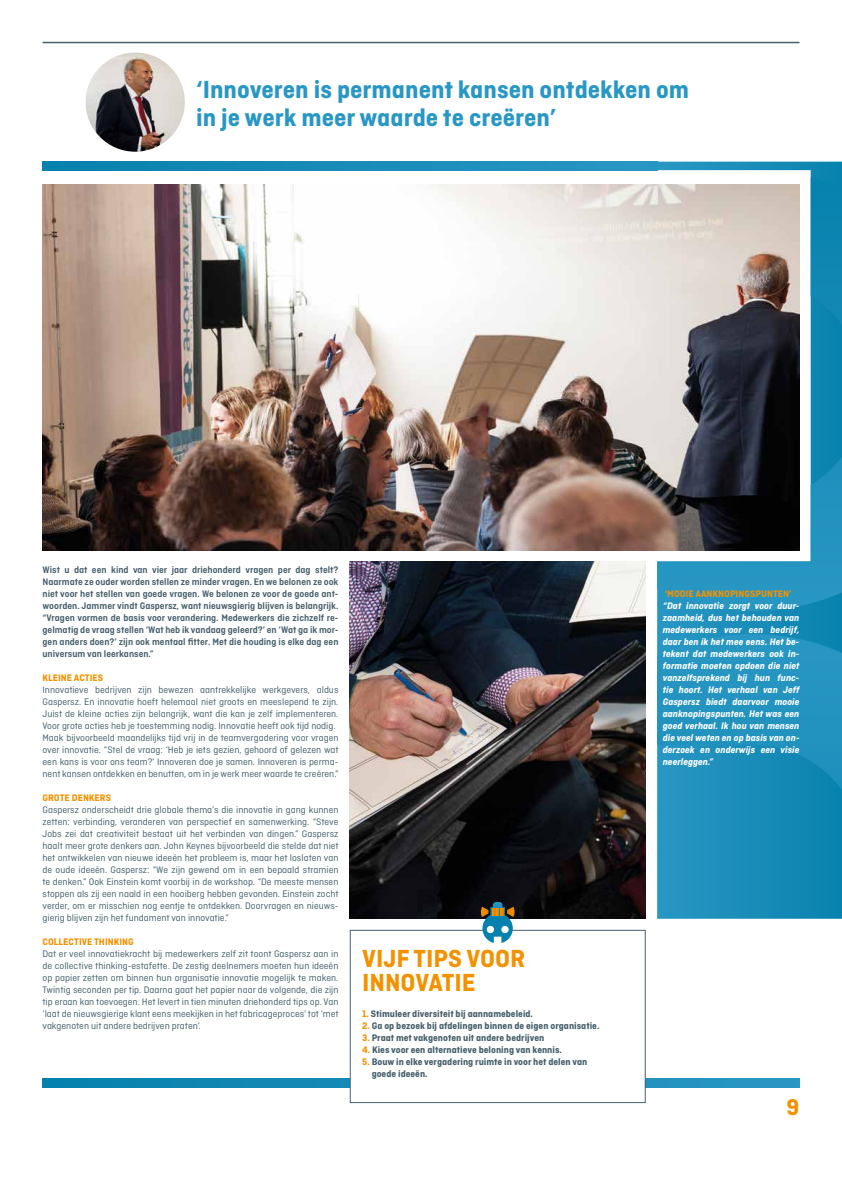
<style>
.page{position:relative;width:842px;height:1191px;background:#fff}
.page>*{position:absolute;margin:0;border:0;box-sizing:border-box;transform-origin:0 0}
.t1{font:700 26px/28px "Ciutadella";color:#2897c4}
.t2{font:700 26px/24px "Ciutadella";color:#f39200}
.t3{font:700 24px "Ciutadella";color:#f39200}
.t4{font:10px/12px "Ciutadella";color:#46606c;text-align:justify}
.t5{font:600 10px/12px "Ciutadella";color:#46606c;text-align:justify}
.t6{font:italic 700 10px/12px "Ciutadella";color:#fff;text-align:justify}
.t7{font:700 10px/12px "Ciutadella";color:#46606c}
.t8{font:700 10px "Ciutadella";color:#f39200}
.s1{color:#f39200}
</style>
<div class="page">
<hr style="left:43px;top:42px;width:756px;height:1px;background:#46606c">
<svg style="left:657px;top:162px;width:185px;height:756px;background:#2290bb"></svg>
<svg style="left:657px;top:634px;width:185px;height:156px;background:#2191be"></svg>
<svg style="left:657px;top:178px;width:185px;height:436px"></svg>
<img style="left:43px;top:184px;width:756px;height:366px">
<svg style="left:43px;top:162px;width:614px;height:8px;background:#188bb8"></svg>
<svg style="left:43px;top:1079px;width:756px;height:8px;background:#158ab6"></svg>
<img style="left:86px;top:52px;width:99px;height:100px;border-radius:50px">
<img style="left:350px;top:561px;width:296px;height:357px">
<div style="left:350px;top:930px;width:295px;height:172px;background:#fff"></div>
<div style="left:350px;top:929px;width:296px;height:174px;border:1px solid #46606c"></div>
<svg style="left:479px;top:902px;width:37px;height:41px"></svg>
<svg style="left:486px;top:925px;width:8px;height:8px"></svg>
<svg style="left:501px;top:925px;width:8px;height:8px"></svg>
<h1 class="t1" style="left:196px;top:75px;width:494px">‘Innoveren is permanent kansen ontdekken om in je werk meer waarde te creëren’</h1>
<p class="t5" style="left:43px;top:563px;width:297px">Wist u dat een kind van vier jaar driehonderd vragen per dag stelt?<br>Naarmate ze ouder worden stellen ze minder vragen. En we belonen ze ook niet voor het stellen van goede vragen. We belonen ze voor de goede ant&shy;woorden. Jammer vindt Gaspersz, want nieuwsgierig blijven is belangrijk. “Vragen vormen de basis voor verandering. Medewerkers die zichzelf re&shy;gelmatig de vraag stellen ‘Wat heb ik vandaag geleerd?’ en ‘Wat ga ik mor&shy;gen anders doen?’ zijn ook mentaal fitter. Met die houding is elke dag een universum van leerkansen.”</p>
<p class="t8" style="left:43px;top:672px;width:62px">KLEINE ACTIES</p>
<p class="t4" style="left:43px;top:683px;width:298px;text-align:left">Innovatieve bedrijven zijn bewezen aantrekkelijke werkgevers, aldus Gaspersz. En innovatie hoeft helemaal niet groots en meeslepend te zijn.<br>Juist de kleine acties zijn belangrijk, want die kan je zelf implementeren.<br>Voor grote acties heb je toestemming nodig. Innovatie heeft ook tijd nodig.<br>Maak bijvoorbeeld maandelijks tijd vrij in de teamvergadering voor vragen over innovatie. “Stel de vraag: ‘Heb je iets gezien, gehoord of gelezen wat een kans is voor ons team?’ Innoveren doe je samen. Innoveren is perma&shy;nent kansen ontdekken en benutten, om in je werk meer waarde te creëren.”</p>
<p class="t8" style="left:43px;top:792px;width:70px">GROTE DENKERS</p>
<p class="t4" style="left:43px;top:803px;width:298px">Gaspersz onderscheidt drie globale thema’s die innovatie in gang kunnen zetten: verbinding, veranderen van perspectief en samenwerking. “Steve Jobs zei dat creativiteit bestaat uit het verbinden van dingen.” Gaspersz haalt meer grote denkers aan. John Keynes bijvoorbeeld die stelde dat niet het ontwikkelen van nieuwe ideeën het probleem is, maar het loslaten van de oude ideeën. Gaspersz: “We zijn gewend om in een bepaald stramien te denken.” Ook Einstein komt voorbij in de workshop. “De meeste mensen stoppen als zij een naald in een hooiberg hebben gevonden. Einstein zocht verder, om er misschien nog eentje te ontdekken. Doorvragen en nieuws&shy;gierig blijven zijn het fundament van innovatie.”</p>
<p class="t8" style="left:43px;top:936px;width:93px">COLLECTIVE THINKING</p>
<p class="t4" style="left:43px;top:947px;width:298px">Dat er veel innovatiekracht bij medewerkers zelf zit toont Gaspersz aan in de collective thinking-estafette. De zestig deelnemers moeten hun ideeën op papier zetten om binnen hun organisatie innovatie mogelijk te maken.<br>Twintig seconden per tip. Daarna gaat het papier naar de volgende, die zijn tip eraan kan toevoegen. Het levert in tien minuten driehonderd tips op. Van ‘laat de nieuwsgierige klant eens meekijken in het fabricageproces’ tot ‘met vakgenoten uit andere bedrijven praten’.</p>
<h1 class="t2" style="left:362px;top:946px;width:165px">VIJF TIPS VOOR<br>INNOVATIE</h1>
<p class="t7" style="left:362px;top:1007px;width:172px"><span class="s1">1.</span> Stimuleer diversiteit bij aannamebeleid.</p>
<p class="t7" style="left:362px;top:1019px;width:239px"><span class="s1">2.</span> Ga op bezoek bij afdelingen binnen de eigen organisatie.</p>
<p class="t7" style="left:362px;top:1031px;width:184px"><span class="s1">3.</span> Praat met vakgenoten uit andere bedrijven</p>
<p class="t7" style="left:362px;top:1043px;width:201px"><span class="s1">4.</span> Kies voor een alternatieve beloning van kennis.</p>
<p class="t7" style="left:372px;top:1055px;width:217px;text-indent:-10px"><span class="s1">5.</span> Bouw in elke vergadering ruimte in voor het delen van goede ideeën.</p>
<p class="t8" style="left:665px;top:588px;width:128px">‘MOOIE AANKNOPINGSPUNTEN’</p>
<p class="t6" style="left:663px;top:599px;width:138px">“Dat innovatie zorgt voor duur&shy;zaamheid, dus het behouden van medewerkers voor een bedrijf, daar ben ik het mee eens. Het be&shy;tekent dat medewerkers ook in&shy;formatie moeten opdoen die niet vanzelfsprekend bij hun func&shy;tie hoort. Het verhaal van Jeff Gaspersz biedt daarvoor mooie aanknopingspunten. Het was een goed verhaal. Ik hou van mensen die veel weten en op basis van on&shy;derzoek en onderwijs een visie neerleggen.”</p>
<h2 class="t3" style="left:786px;top:1093px;width:14px">9</h2>
</div>
